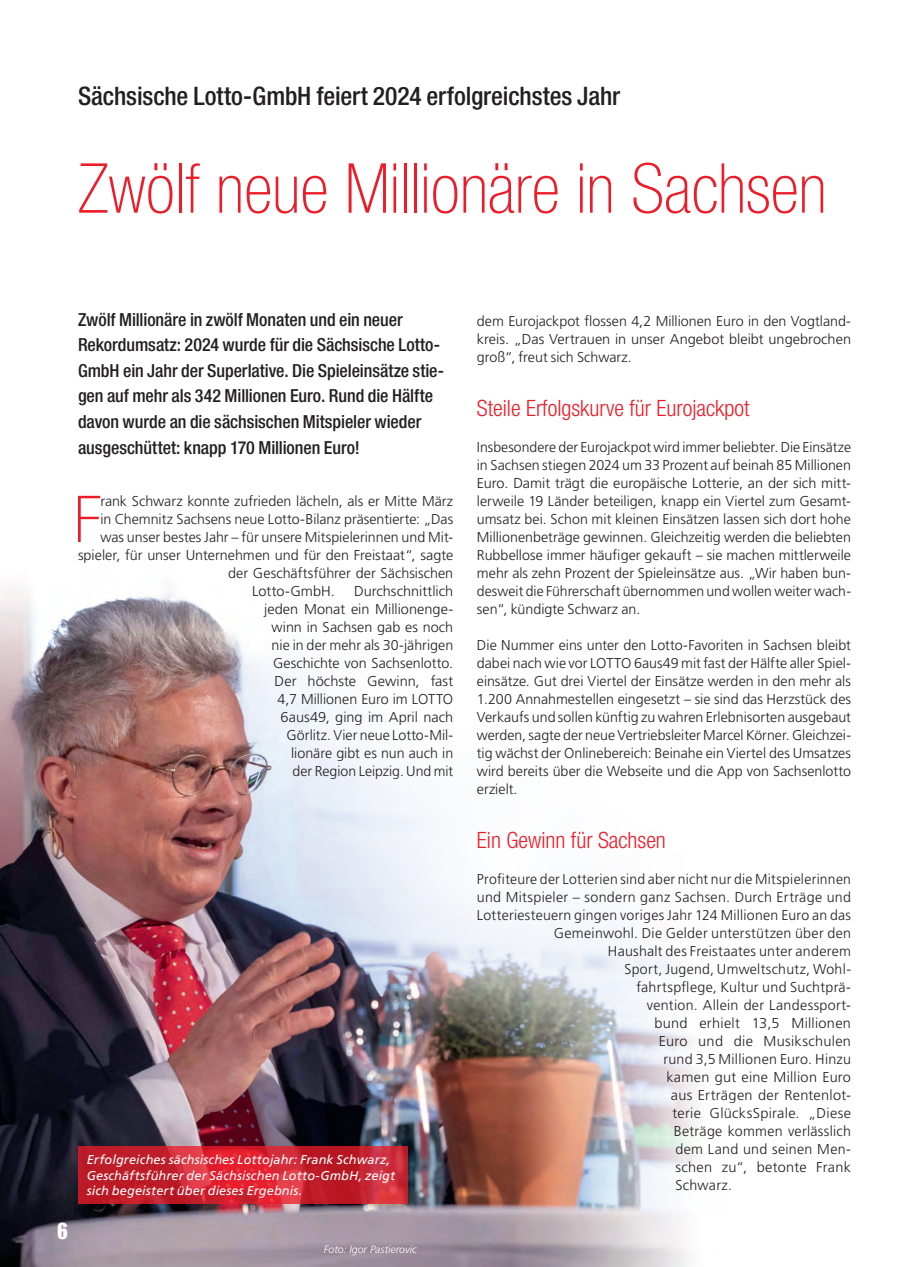
<style>
.page{position:relative;width:897px;height:1267px;background:#fff}
.page>*{position:absolute;margin:0;border:0;box-sizing:border-box;transform-origin:0 0}
.Headline_46pt__Standard{font:100 condensed 69px "Helvetica Neue LT Pro";color:#ee1c28}
.Fließtext__Initial{font:100 condensed 64.65px "Helvetica Neue LT Pro";color:#ee1c28}
.Dachzeile__Standard{font:500 condensed 25.5px "Helvetica Neue LT Pro";letter-spacing:-.005em;color:#231f20}
.Zwischenüberschrift{font:300 condensed 22.5px "Helvetica Neue LT Pro";color:#ee1c28}
.Seitenzahl_gerade{font:22.5px "Impact LT Std";color:#fff}
.Anlauf{font:500 condensed 18px/25.5px "Helvetica Neue LT Pro";letter-spacing:-.005em;color:#231f20}
.Fließtext{font:300 14.25px/18px "Frutiger LT Pro";letter-spacing:.02em;color:#231f20;text-align:justify}
.Fließtext__Initial-2{font:300 14.25px/18px "Frutiger LT Pro";color:#231f20;text-align:right}
.BU{font:italic 12.75px/15.3px "Frutiger LT Pro";letter-spacing:.01em;color:#fff}
.Fotonachweis{font:italic 300 10.5px "Frutiger LT Std";color:#fff}
</style>
<div class="page">
<img style="left:0;top:588px;width:698px;height:678px">
<svg style="left:314px;top:669px;width:379px;height:380px"></svg>
<svg style="left:78px;top:1146px;width:330px;height:57px"></svg>
<p class="Dachzeile__Standard" style="left:78px;top:81px;width:543px">Sächsische Lotto-GmbH feiert 2024 erfolgreichstes Jahr</p>
<p class="Headline_46pt__Standard" style="left:78px;top:149px;width:750px">Zwölf neue Millionäre in Sachsen</p>
<p class="Anlauf" style="left:78px;top:306px;width:367px">Zwölf Millionäre in zwölf Monaten und ein neuer Rekordumsatz: 2024 wurde für die Sächsische Lotto-GmbH ein Jahr der Superlative. Die Spieleinsätze stie&shy;gen auf mehr als 342 Millionen Euro. Rund die Hälfte davon wurde an die sächsischen Mitspieler wieder ausgeschüttet: knapp 170 Millionen Euro!</p>
<p class="Fließtext__Initial" style="left:74px;top:482px;width:28px">F</p>
<p class="Fließtext__Initial-2" style="left:100px;top:492px;width:354px">rank Schwarz konnte zufrieden lächeln, als er Mitte März</p>
<p class="Fließtext__Initial-2" style="left:100px;top:510px;width:354px">in Chemnitz Sachsens neue Lotto-Bilanz präsentierte: „Das</p>
<p class="Fließtext__Initial-2" style="left:100px;top:528px;width:354px">was unser bestes Jahr – für unsere Mitspielerinnen und Mit-</p>
<p class="Fließtext__Initial-2" style="left:78px;top:546px;width:377px">spieler, für unser Unternehmen und für den Freistaat“, sagte</p>
<p class="Fließtext__Initial-2" style="left:228px;top:564px;width:227px">der Geschäftsführer der Sächsischen</p>
<p class="Fließtext__Initial-2" style="left:252px;top:582px;width:84px">Lotto-GmbH.</p>
<p class="Fließtext__Initial-2" style="left:264px;top:582px;width:191px">Durchschnittlich<br>jeden Monat ein Millionenge&shy;winn in Sachsen gab es noch nie in der mehr als 30-jährigen<br>Geschichte von Sachsenlotto.<br>Der höchste Gewinn, fast<br>4,7 Millionen Euro im LOTTO<br>6aus49, ging im April nach<br>Görlitz. Vier neue Lotto-Mil&shy;lionäre gibt es nun auch in<br>der Region Leipzig. Und mit</p>
<p class="Seitenzahl_gerade" style="left:57px;top:1218px;width:12px">6</p>
<p class="BU" style="left:87px;top:1152px;width:310px">Erfolgreiches sächsisches Lottojahr: Frank Schwarz,<br>Geschäftsführer der Sächsischen Lotto-GmbH, zeigt sich begeistert über dieses Ergebnis.</p>
<p class="Fotonachweis" style="left:324px;top:1242px;width:94px">Foto: Igor Pastierovic</p>
<p class="Fließtext__Initial-2" style="left:477px;top:312px;width:375px;text-align:justify">dem Eurojackpot flossen 4,2 Millionen Euro in den Vogtland&shy;kreis. „Das Vertrauen in unser Angebot bleibt ungebrochen groß“, freut sich Schwarz.</p>
<p class="Zwischenüberschrift" style="left:477px;top:395px;width:274px">Steile Erfolgskurve für Eurojackpot</p>
<p class="Fließtext" style="left:477px;top:438px;width:375px">Insbesondere der Eurojackpot wird immer beliebter. Die Einsätze in Sachsen stiegen 2024 um 33 Prozent auf beinah 85 Millionen Euro. Damit trägt die europäische Lotterie, an der sich mitt&shy;lerweile 19 Länder beteiligen, knapp ein Viertel zum Gesamt&shy;umsatz bei. Schon mit kleinen Einsätzen lassen sich dort hohe Millionenbeträge gewinnen. Gleichzeitig werden die beliebten Rubbellose immer häufiger gekauft – sie machen mittlerweile mehr als zehn Prozent der Spieleinsätze aus. „Wir haben bun&shy;desweit die Führerschaft übernommen und wollen weiter wach&shy;sen“, kündigte Schwarz an.</p>
<p class="Fließtext" style="left:477px;top:636px;width:375px">Die Nummer eins unter den Lotto-Favoriten in Sachsen bleibt dabei nach wie vor LOTTO 6aus49 mit fast der Hälfte aller Spiel&shy;einsätze. Gut drei Viertel der Einsätze werden in den mehr als 1.200 Annahmestellen eingesetzt – sie sind das Herzstück des Verkaufs und sollen künftig zu wahren Erlebnisorten ausgebaut werden, sagte der neue Vertriebsleiter Marcel Körner. Gleichzei&shy;tig wächst der Onlinebereich: Beinahe ein Viertel des Umsatzes wird bereits über die Webseite und die App von Sachsenlotto erzielt.</p>
<p class="Zwischenüberschrift" style="left:477px;top:827px;width:190px">Ein Gewinn für Sachsen</p>
<p class="Fließtext" style="left:477px;top:870px;width:375px">Profiteure der Lotterien sind aber nicht nur die Mitspielerinnen</p>
<p class="Fließtext" style="left:477px;top:888px;width:375px">und Mitspieler – sondern ganz Sachsen. Durch Erträge und</p>
<p class="Fließtext" style="left:477px;top:906px;width:375px">Lotteriesteuern gingen voriges Jahr 124 Millionen Euro an das</p>
<p class="Fließtext" style="left:553px;top:924px;width:298px">Gemeinwohl. Die Gelder unterstützen über den</p>
<p class="Fließtext" style="left:607px;top:942px;width:245px">Haushalt des Freistaates unter anderem</p>
<p class="Fließtext" style="left:624px;top:960px;width:228px">Sport, Jugend, Umweltschutz, Wohl-</p>
<p class="Fließtext" style="left:636px;top:978px;width:216px">fahrtspflege, Kultur und Suchtprä-</p>
<p class="Fließtext" style="left:646px;top:996px;width:206px">vention. Allein der Landessport-</p>
<p class="Fließtext" style="left:654px;top:1014px;width:198px">bund erhielt 13,5 Millionen</p>
<p class="Fließtext" style="left:658px;top:1032px;width:194px">Euro und die Musikschulen</p>
<p class="Fließtext" style="left:663px;top:1050px;width:189px">rund 3,5 Millionen Euro. Hinzu</p>
<p class="Fließtext" style="left:666px;top:1068px;width:186px">kamen gut eine Million Euro</p>
<p class="Fließtext" style="left:670px;top:1086px;width:182px">aus Erträgen der Rentenlot-</p>
<p class="Fließtext" style="left:672px;top:1104px;width:180px">terie GlücksSpirale. „Diese</p>
<p class="Fließtext" style="left:673px;top:1122px;width:179px">Beträge kommen verlässlich</p>
<p class="Fließtext" style="left:675px;top:1140px;width:177px">dem Land und seinen Men-</p>
<p class="Fließtext" style="left:675px;top:1158px;width:177px">schen zu“, betonte Frank</p>
<p class="Fließtext" style="left:675px;top:1176px;width:58px">Schwarz.</p>
</div>
